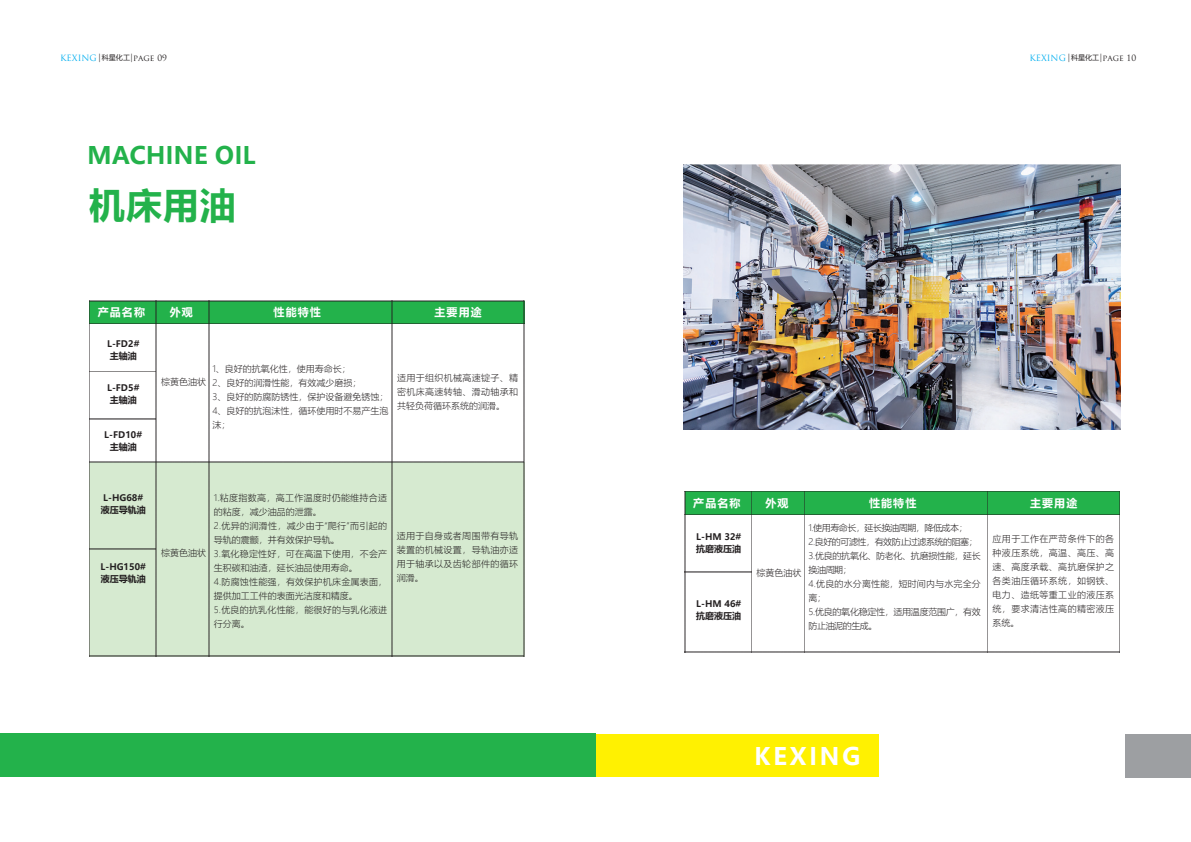
<style>
.page{position:relative;width:1191px;height:842px;background:#fff}
.page>*{position:absolute;margin:0;border:0;box-sizing:border-box;transform-origin:0 0}
.t1{font:700 36px "Microsoft Ya Hei";color:#23b24b}
.t2{font:700 24px "Microsoft Ya Hei";color:#23b24b}
.t3{font:700 24px "Microsoft Ya Hei";letter-spacing:.1em;color:#fff}
.t4{font:700 11px "Microsoft Ya Hei";letter-spacing:.1em;color:#fff}
.t5{font:300 9px/14px "Microsoft Ya Hei";color:#231f20;text-align:justify}
.t6{font:300 9px/14px "Microsoft Ya Hei";letter-spacing:.025em;color:#231f20}
.t7{font:300 9px/14px "Microsoft Ya Hei";letter-spacing:-.035em;color:#231f20}
.t8{font:700 9px/12px "Microsoft Ya Hei";color:#231f20}
.t9{font:8.5px "Trajan Pro";color:#231f20}
.s1{color:#00aeef}
.s2{font-family:"Microsoft Ya Hei";font-size:7px}
</style>
<div class="page">
<div style="left:89px;top:462px;width:435px;height:195px;background:#d6ead0"></div>
<div style="left:595px;top:734px;width:283px;height:43px;background:#fff101"></div>
<div style="left:0;top:734px;width:595px;height:43px;background:#23b24b"></div>
<div style="left:1125px;top:734px;width:66px;height:43px;background:#9d9fa2"></div>
<img style="left:90px;top:301px;width:433px;height:23px">
<img style="left:89px;top:301px;width:1px;height:355px">
<img style="left:156px;top:301px;width:1px;height:355px">
<img style="left:209px;top:301px;width:1px;height:355px">
<img style="left:392px;top:301px;width:1px;height:355px">
<img style="left:523px;top:301px;width:1px;height:355px">
<img style="left:89px;top:549px;width:67px;height:1px">
<img style="left:89px;top:419px;width:67px;height:1px">
<img style="left:89px;top:371px;width:67px;height:1px">
<img style="left:684px;top:164px;width:436px;height:266px">
<img style="left:685px;top:491px;width:434px;height:24px">
<img style="left:684px;top:491px;width:1px;height:161px">
<img style="left:751px;top:491px;width:1px;height:161px">
<img style="left:804px;top:491px;width:1px;height:161px">
<img style="left:987px;top:491px;width:1px;height:161px">
<img style="left:1119px;top:491px;width:1px;height:161px">
<img style="left:684px;top:652px;width:435px;height:1px">
<img style="left:685px;top:572px;width:66px;height:1px">
<p class="t9" style="left:60px;top:52px;width:108px"><span class="s1">KEXING</span>|<span class="s2">科星化工</span>|page 09</p>
<p class="t9" style="left:1029px;top:52px;width:108px"><span class="s1">KEXING</span>|<span class="s2">科星化工</span>|page 10</p>
<h2 class="t2" style="left:87px;top:138px;width:170px">MACHINE OIL</h2>
<h1 class="t1" style="left:89px;top:180px;width:148px">机床用油</h1>
<p class="t4" style="left:98px;top:304px;width:49px">产品名称</p>
<p class="t4" style="left:170px;top:304px;width:25px">外观</p>
<p class="t4" style="left:273px;top:304px;width:49px">性能特性</p>
<p class="t4" style="left:434px;top:304px;width:49px">主要用途</p>
<p class="t8" style="left:107px;top:338px;width:34px">L-FD2#主轴油</p>
<p class="t8" style="left:107px;top:382px;width:34px">L-FD5#主轴油</p>
<p class="t8" style="left:104px;top:428px;width:39px;text-align:center">L-FD10#主轴油</p>
<p class="t5" style="left:212px;top:362px;width:178px;text-align:left">1、良好的抗氧化性，使用寿命长；<br>2、良好的润滑性能，有效减少磨损；<br>3、良好的防腐防锈性，保护设备避免锈蚀；<br>4、良好的抗泡沫性，循环使用时不易产生泡沫；</p>
<p class="t5" style="left:397px;top:371px;width:122px">适用于组织机械高速锭子、精密机床高速转轴、滑动轴承和共轻负荷循环系统的润滑。</p>
<p class="t5" style="left:161px;top:375px;width:46px">棕黄色油状</p>
<p class="t8" style="left:101px;top:492px;width:46px">L-HG68#液压导轨油</p>
<p class="t8" style="left:100px;top:560px;width:47px">L-HG150#液压导轨油</p>
<p class="t5" style="left:161px;top:546px;width:46px">棕黄色油状</p>
<p class="t6" style="left:214px;top:490px;width:175px">1.粘度指数高，高工作温度时仍能维持合适的粘度，减少油品的泄露。<br>2.优异的润滑性，减少由于“爬行”而引起的导轨的震颤，并有效保护导轨。<br>3.氧化稳定性好，可在高温下使用，不会产生积碳和油渣，延长油品使用寿命。<br>4.防腐蚀性能强，有效保护机床金属表面，提供加工工件的表面光洁度和精度。<br>5.优良的抗乳化性能，能很好的与乳化液进行分离。</p>
<p class="t5" style="left:397px;top:528px;width:123px">适用于自身或者周围带有导轨装置的机械设置，导轨油亦适用于轴承以及齿轮部件的循环润滑。</p>
<p class="t4" style="left:693px;top:495px;width:49px">产品名称</p>
<p class="t4" style="left:765px;top:495px;width:25px">外观</p>
<p class="t4" style="left:869px;top:495px;width:49px">性能特性</p>
<p class="t4" style="left:1030px;top:495px;width:49px">主要用途</p>
<p class="t8" style="left:696px;top:530px;width:47px">L-HM 32#抗磨液压油</p>
<p class="t7" style="left:808px;top:520px;width:174px">1.使用寿命长，延长换油周期，降低成本；<br>2.良好的可滤性，有效防止过滤系统的阻塞；<br>3.优良的抗氧化、防老化、抗磨损性能，延长换油周期；<br>4.优良的水分离性能，短时间内与水完全分离；<br>5.优良的氧化稳定性，适用温度范围广，有效防止油泥的生成。</p>
<p class="t5" style="left:992px;top:531px;width:123px">应用于工作在严苛条件下的各种液压系统，高温、高压、高速、高度承载、高抗磨保护之各类油压循环系统，如钢铁、电力、造纸等重工业的液压系统，要求清洁性高的精密液压系统。</p>
<p class="t5" style="left:756px;top:565px;width:46px">棕黄色油状</p>
<p class="t8" style="left:696px;top:597px;width:47px">L-HM 46#抗磨液压油</p>
<h2 class="t3" style="left:754px;top:739px;width:108px">KEXING</h2>
</div>
